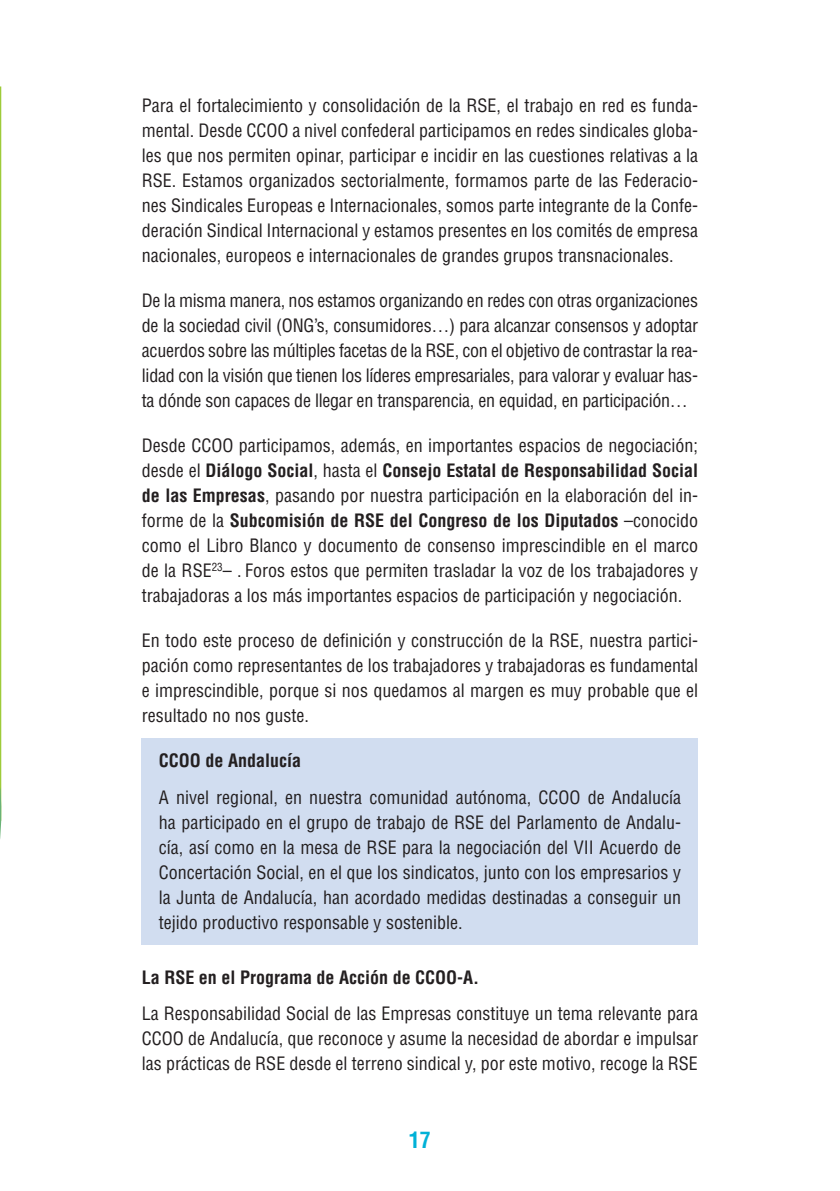
<style>
.page{position:relative;width:840px;height:1191px;background:#fff}
.page>*{position:absolute;margin:0;border:0;box-sizing:border-box;transform-origin:0 0}
.t1{font:700 condensed 22px "Helvetica";color:#00b1d7}
.t2{font:condensed 18px/25px "Helvetica";color:#231f20;text-align:justify}
.t3{font:700 condensed 18px "Helvetica";color:#231f20}
.s1{font-weight:700}
</style>
<div class="page">
<div style="left:142px;top:738px;width:555px;height:206px;background:#d1ddf0"></div>
<svg style="left:0;top:86px;width:2px;height:753px;background:#bfdd83"></svg>
<p class="t2" style="left:142px;top:93px;width:557px">Para el fortalecimiento y consolidación de la RSE, el trabajo en red es funda&shy;mental. Desde CCOO a nivel confederal participamos en redes sindicales globa&shy;les que nos permiten opinar, participar e incidir en las cuestiones relativas a la RSE. Estamos organizados sectorialmente, formamos parte de las Federacio&shy;nes Sindicales Europeas e Internacionales, somos parte integrante de la Confe&shy;deración Sindical Internacional y estamos presentes en los comités de empresa nacionales, europeos e internacionales de grandes grupos transnacionales.</p>
<p class="t2" style="left:142px;top:288px;width:557px">De la misma manera, nos estamos organizando en redes con otras organizaciones de la sociedad civil (ONG’s, consumidores…) para alcanzar consensos y adoptar acuerdos sobre las múltiples facetas de la RSE, con el objetivo de contrastar la rea&shy;lidad con la visión que tienen los líderes empresariales, para valorar y evaluar has&shy;ta dónde son capaces de llegar en transparencia, en equidad, en participación…</p>
<p class="t2" style="left:142px;top:433px;width:557px">Desde CCOO participamos, además, en importantes espacios de negociación; desde el <span class="s1">Diálogo Social</span>, hasta el <span class="s1">Consejo Estatal de Responsabilidad Social de las Empresas</span>, pasando por nuestra participación en la elaboración del in&shy;forme de la <span class="s1">Subcomisión de RSE del Congreso de los Diputados</span> –conocido como el Libro Blanco y documento de consenso imprescindible en el marco de la RSE<sup>23</sup>– . Foros estos que permiten trasladar la voz de los trabajadores y trabajadoras a los más importantes espacios de participación y negociación.</p>
<p class="t2" style="left:142px;top:628px;width:557px">En todo este proceso de definición y construcción de la RSE, nuestra partici&shy;pación como representantes de los trabajadores y trabajadoras es fundamental e imprescindible, porque si nos quedamos al margen es muy probable que el resultado no nos guste.</p>
<p class="t3" style="left:159px;top:749px;width:144px">CCOO de Andalucía</p>
<p class="t2" style="left:159px;top:784px;width:523px">A nivel regional, en nuestra comunidad autónoma, CCOO de Andalucía ha participado en el grupo de trabajo de RSE del Parlamento de Andalu&shy;cía, así como en la mesa de RSE para la negociación del VII Acuerdo de Concertación Social, en el que los sindicatos, junto con los empresarios y la Junta de Andalucía, han acordado medidas destinadas a conseguir un tejido productivo responsable y sostenible.</p>
<p class="t3" style="left:142px;top:966px;width:339px">La RSE en el Programa de Acción de CCOO-A.</p>
<p class="t2" style="left:142px;top:1001px;width:557px">La Responsabilidad Social de las Empresas constituye un tema relevante para CCOO de Andalucía, que reconoce y asume la necesidad de abordar e impulsar las prácticas de RSE desde el terreno sindical y, por este motivo, recoge la RSE</p>
<p class="t1" style="left:409px;top:1125px;width:23px">17</p>
</div>
